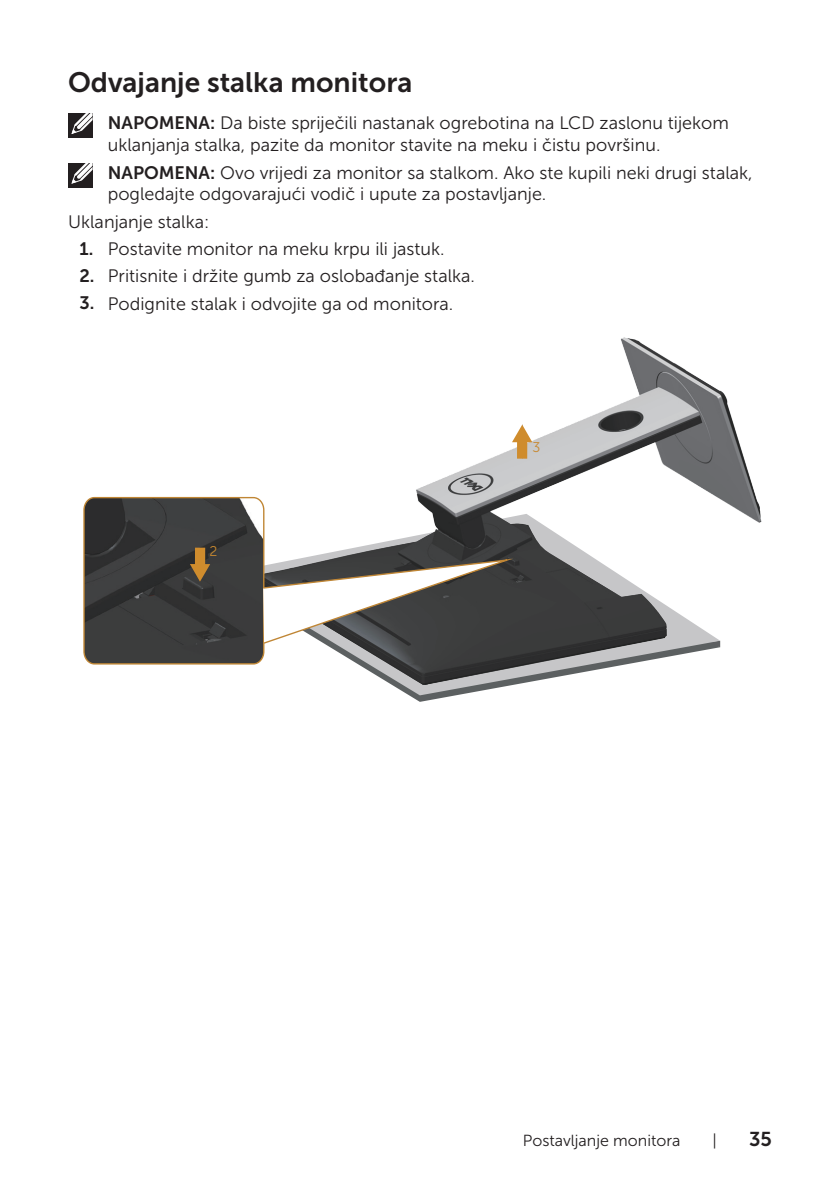
<style>
.page{position:relative;width:840px;height:1191px;background:#fff}
.page>*{position:absolute;margin:0;border:0;box-sizing:border-box;transform-origin:0 0}
.Head_2{font:28px "Museo Sans For Dell 700";color:#231f20}
.t1{font:20px "Museo Sans For Dell 700";color:#231f20}
.text{font:18px/21.6px "Museo Sans For Dell 300";color:#231f20}
.t2{font:16px "Museo Sans For Dell 300";color:#231f20}
.t3{font:14px "Museo Sans For Dell 300";color:#c78830}
.s1{font-family:"Museo Sans For Dell 700"}
</style>
<div class="page">
<div style="left:68px;top:113px;width:24px;height:24px;background:#231f20"></div>
<svg style="left:71px;top:113px;width:22px;height:22px"></svg>
<div style="left:68px;top:163px;width:24px;height:24px;background:#231f20"></div>
<svg style="left:71px;top:163px;width:22px;height:22px"></svg>
<svg style="left:390px;top:684px;width:128px;height:11px"></svg>
<img style="left:359px;top:337px;width:403px;height:347px">
<svg style="left:511px;top:425px;width:21px;height:33px"></svg>
<svg style="left:83px;top:496px;width:436px;height:169px"></svg>
<p class="Head_2" style="left:68px;top:67px;width:345px">Odvajanje stalka monitora</p>
<p class="text" style="left:108px;top:112px;width:622px"><span class="s1">NAPOMENA:</span> Da biste spriječili nastanak ogrebotina na LCD zaslonu tijekom uklanjanja stalka, pazite da monitor stavite na meku i čistu površinu.</p>
<p class="text" style="left:108px;top:162px;width:646px"><span class="s1">NAPOMENA:</span> Ovo vrijedi za monitor sa stalkom. Ako ste kupili neki drugi stalak, pogledajte odgovarajući vodič i upute za postavljanje.</p>
<p class="text" style="left:68px;top:211px;width:143px">Uklanjanje stalka:</p>
<p class="text" style="left:79px;top:238px;width:366px"><span class="s1">1.</span> Postavite monitor na meku krpu ili jastuk.</p>
<p class="text" style="left:79px;top:265px;width:397px"><span class="s1">2.</span> Pritisnite i držite gumb za oslobađanje stalka.</p>
<p class="text" style="left:79px;top:293px;width:375px"><span class="s1">3.</span> Podignite stalak i odvojite ga od monitora.</p>
<p class="t3" style="left:209px;top:543px;width:9px">2</p>
<p class="t3" style="left:532px;top:439px;width:9px">3</p>
<p class="t2" style="left:522px;top:1131px;width:159px">Postavljanje monitora</p>
<p class="t2" style="left:712px;top:1131px;width:6px">|</p>
<p class="t1" style="left:748px;top:1127px;width:24px">35</p>
</div>
